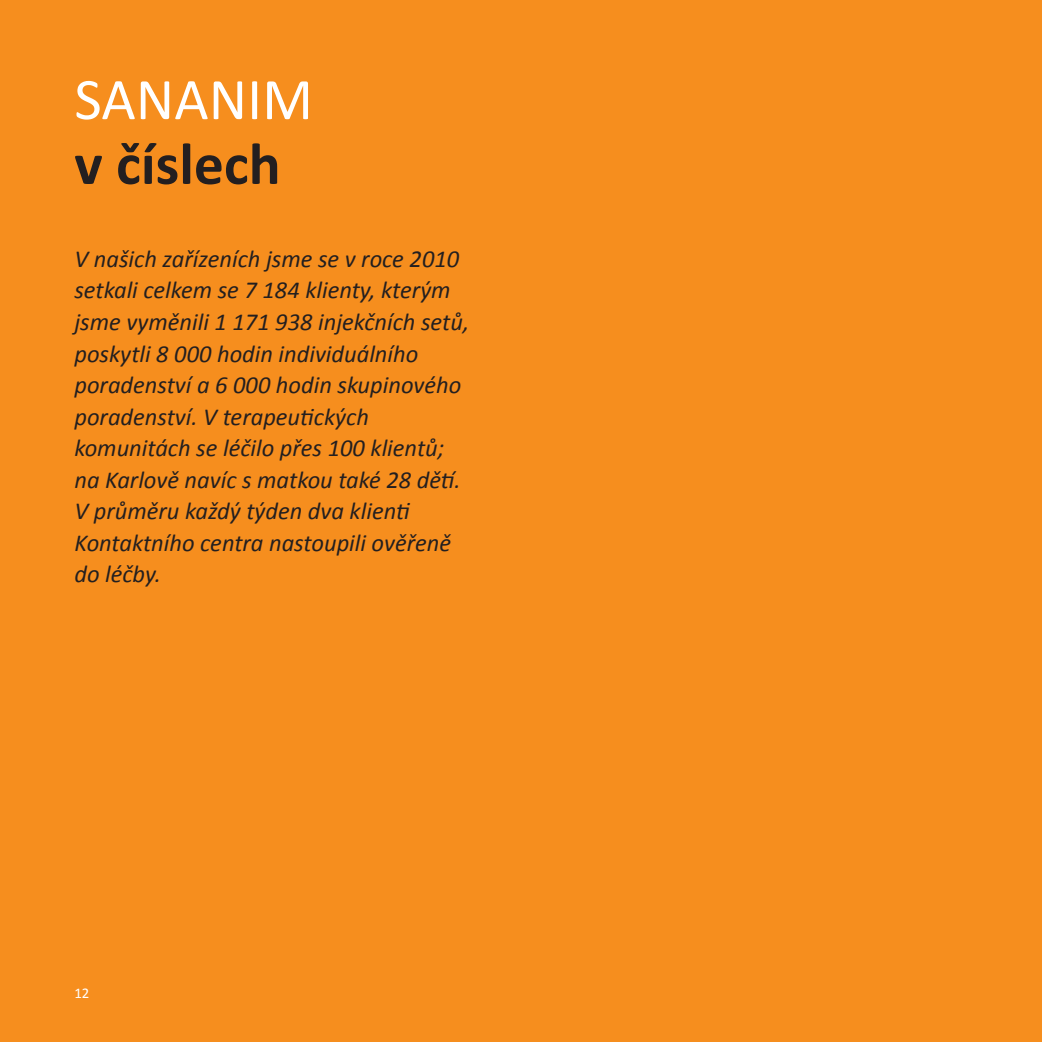
<style>
.page{position:relative;width:1042px;height:1042px;background:#f68e1e}
.page>*{position:absolute;margin:0;border:0;box-sizing:border-box;transform-origin:0 0}
.t1{font:700 59.5px "Calibri";color:#231f20}
.t2{font:59.5px "Calibri";color:#fff}
.t3{font:italic 24.5px/31.5px "Calibri";color:#231f20}
.t4{font:14.88px "Calibri";color:#fff}
</style>
<div class="page">
<h1 class="t2" style="left:74px;top:62px;width:240px">SANANIM</h1>
<h1 class="t1" style="left:74px;top:126px;width:208px">v číslech</h1>
<p class="t3" style="left:74px;top:242px;width:396px">V našich zařízeních jsme se v roce 2010 setkali celkem se 7 184 klienty, kterým jsme vyměnili 1 171 938 injekčních setů, poskytli 8 000 hodin individuálního poradenství a 6 000 hodin skupinového poradenství. V terapeutických komunitách se léčilo přes 100 klientů; na Karlově navíc s matkou také 28 dětí.<br>V průměru každý týden dva klienti Kontaktního centra nastoupili ověřeně do léčby.</p>
<p class="t4" style="left:74px;top:983px;width:17px">12</p>
</div>
